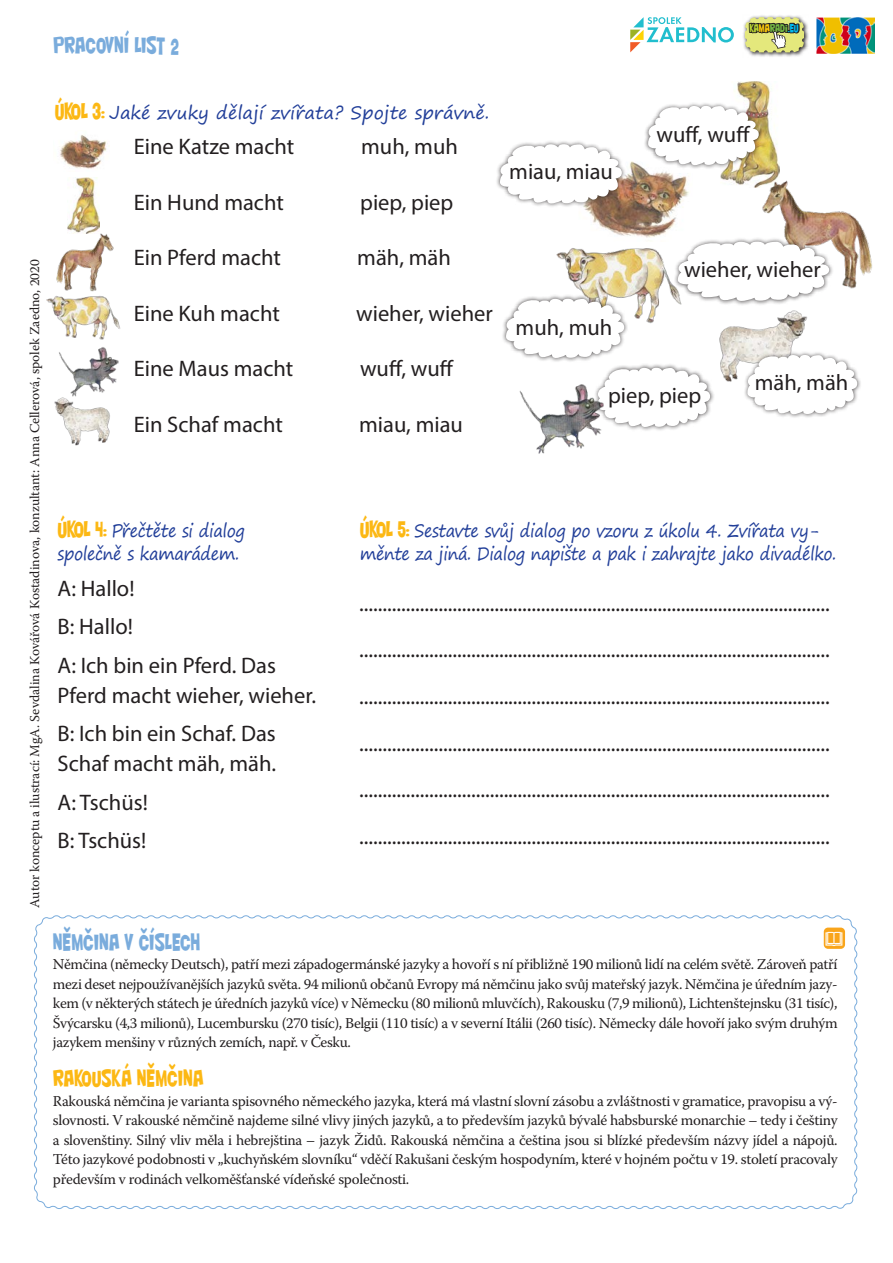
<style>
.page{position:relative;width:893px;height:1263px;background:#fff}
.page>*{position:absolute;margin:0;border:0;box-sizing:border-box;transform-origin:0 0}
.t1{font:22.5px/46.5px "Myriad Pro";color:#231f20}
.t2{font:22.5px "Nightclub BTN Cn";color:#7aacdc;scale:.9 1}
.t3{font:22.5px "Nightclub BTN Cn";color:#fcb814;scale:.9 1}
.t4{font:18px/22.5px "Segoe Print";letter-spacing:-.025em;color:#223f99;scale:.9 1}
.t5{font:18px "Segoe Print";color:#223f99}
.t6{font:15px/19.5px "Warnock Pro";letter-spacing:-.02em;color:#231f20;text-align:justify}
.t7{font:13.5px "Warnock Pro";letter-spacing:-.005em;color:#231f20}
.t8{font:11.1px "Nightclub BTN Cn";letter-spacing:-.01em;color:#73b743;scale:.9 1}
.s1{color:#b8d432}
.s2{color:#feca0a}
.s3{color:#00baf1}
.s4{font-family:"Nightclub BTN Cn";font-size:22.5px;color:#fcb814}
</style>
<div class="page">
<img style="left:68px;top:177px;width:31px;height:54px">
<img style="left:720px;top:81px;width:60px;height:104px">
<svg style="left:34px;top:915px;width:824px;height:294px"></svg>
<img style="left:56px;top:231px;width:58px;height:61px">
<img style="left:47px;top:296px;width:73px;height:44px">
<img style="left:59px;top:347px;width:60px;height:49px">
<img style="left:60px;top:135px;width:50px;height:34px">
<img style="left:54px;top:396px;width:56px;height:50px">
<img style="left:584px;top:161px;width:105px;height:77px">
<img style="left:753px;top:175px;width:119px;height:114px">
<img style="left:556px;top:248px;width:118px;height:75px">
<img style="left:719px;top:310px;width:89px;height:72px">
<img style="left:816px;top:17px;width:58px;height:36px">
<svg style="left:743px;top:15px;width:66px;height:42px"></svg>
<svg style="left:745px;top:17px;width:59px;height:35px;background:#adae6f"></svg>
<div style="left:824px;top:927px;width:21px;height:22px;background:#f9a51b;border-radius:4px"></div>
<div style="left:495px;top:140px;width:131px;height:68px;background:#231f20;opacity:.75"></div>
<svg style="left:500px;top:144px;width:122px;height:59px"></svg>
<div style="left:643px;top:101px;width:120px;height:68px;background:#231f20;opacity:.75"></div>
<svg style="left:648px;top:106px;width:111px;height:59px"></svg>
<div style="left:674px;top:237px;width:159px;height:68px;background:#231f20;opacity:.75"></div>
<svg style="left:678px;top:242px;width:151px;height:59px"></svg>
<div style="left:501px;top:294px;width:128px;height:68px;background:#231f20;opacity:.75"></div>
<svg style="left:506px;top:299px;width:118px;height:59px"></svg>
<div style="left:593px;top:363px;width:122px;height:68px;background:#231f20;opacity:.75"></div>
<svg style="left:597px;top:368px;width:113px;height:59px"></svg>
<div style="left:743px;top:350px;width:118px;height:68px;background:#231f20;opacity:.75"></div>
<svg style="left:747px;top:355px;width:110px;height:59px"></svg>
<svg style="left:630px;top:17px;width:104px;height:35px"></svg>
<img style="left:519px;top:378px;width:87px;height:76px">
<h1 class="t2" style="left:53px;top:29px;width:141px">PRACOVNÍ LIST 2</h1>
<p class="t8" style="left:749px;top:20px;width:56px"><span class="s1">KA</span><span class="s2">MA</span>RADI<span class="s3">.EU</span></p>
<p class="t7" style="left:27px;top:908px;width:650px;rotate:-90deg">Autor konceptu a ilustrací: MgA. Sevdalina Kovářová Kostadinova, konzultant: Anna Cellerová, spolek Zaedno, 2020</p>
<p class="t5" style="left:55px;top:96px;width:436px"><span class="s4">ÚKOL 3:</span> Jaké zvuky dělají zvířata? Spojte správně.</p>
<h1 class="t1" style="left:134px;top:123px;width:162px">Eine Katze macht</h1>
<h1 class="t1" style="left:361px;top:123px;width:98px">muh, muh</h1>
<h1 class="t1" style="left:134px;top:179px;width:152px">Ein Hund macht</h1>
<h1 class="t1" style="left:360px;top:179px;width:95px">piep, piep</h1>
<h1 class="t1" style="left:134px;top:234px;width:149px">Ein Pferd macht</h1>
<h1 class="t1" style="left:357px;top:234px;width:95px">mäh, mäh</h1>
<h1 class="t1" style="left:134px;top:290px;width:148px">Eine Kuh macht</h1>
<h1 class="t1" style="left:356px;top:290px;width:138px">wieher, wieher</h1>
<h1 class="t1" style="left:134px;top:345px;width:161px">Eine Maus macht</h1>
<h1 class="t1" style="left:360px;top:345px;width:95px">wuff, wuff</h1>
<h1 class="t1" style="left:134px;top:401px;width:151px">Ein Schaf macht</h1>
<h1 class="t1" style="left:359px;top:401px;width:105px">miau, miau</h1>
<h1 class="t1" style="left:509px;top:148px;width:105px">miau, miau</h1>
<h1 class="t1" style="left:516px;top:304px;width:98px">muh, muh</h1>
<h1 class="t1" style="left:657px;top:111px;width:95px">wuff, wuff</h1>
<h1 class="t1" style="left:684px;top:246px;width:138px">wieher, wieher</h1>
<h1 class="t1" style="left:608px;top:371px;width:95px">piep, piep</h1>
<h1 class="t1" style="left:755px;top:358px;width:95px">mäh, mäh</h1>
<p class="t4" style="left:58px;top:519px;width:210px"><span class="s4">ÚKOL 4:</span> Přečtěte si dialog společně s kamarádem.</p>
<p class="t4" style="left:360px;top:519px;width:531px"><span class="s4">ÚKOL 5:</span> Sestavte svůj dialog po vzoru z úkolu 4. Zvířata vy&shy;měnte za jiná. Dialog napište a pak i zahrajte jako divadélko.</p>
<h1 class="t1" style="left:58px;top:568px;width:220px;line-height:38.5px">A: Hallo!<br>B: Hallo!<br>A: Ich bin ein Pferd. Das</h1>
<h1 class="t1" style="left:58px;top:675px;width:260px;line-height:38.5px">Pferd macht wieher, wieher.<br>B: Ich bin ein Schaf. Das</h1>
<h1 class="t1" style="left:58px;top:744px;width:220px;line-height:38.5px">Schaf macht mäh, mäh.<br>A: Tschüs!<br>B: Tschüs!</h1>
<p class="t1" style="left:359px;top:580px;width:472px;text-align:justify">..................................................................................................... ..................................................................................................... ..................................................................................................... ..................................................................................................... ..................................................................................................... .....................................................................................................</p>
<h1 class="t2" style="left:53px;top:926px;width:165px">NĚMČINA V ČÍSLECH</h1>
<p class="t6" style="left:53px;top:954px;width:786px">Němčina (německy Deutsch), patří mezi západogermánské jazyky a hovoří s ní přibližně 190 milionů lidí na celém světě. Zároveň patří mezi deset nejpoužívanějších jazyků světa. 94 milionů občanů Evropy má němčinu jako svůj mateřský jazyk. Němčina je úředním jazy&shy;kem (v některých státech je úředních jazyků více) v Německu (80 milionů mluvčích), Rakousku (7,9 milionů), Lichtenštejnsku (31 tisíc), Švýcarsku (4,3 milionů), Lucembursku (270 tisíc), Belgii (110 tisíc) a v severní Itálii (260 tisíc). Německy dále hovoří jako svým druhým jazykem menšiny v různých zemích, např. v Česku.</p>
<h1 class="t3" style="left:53px;top:1062px;width:169px">RAKOUSKÁ NĚMČINA</h1>
<p class="t6" style="left:53px;top:1091px;width:786px">Rakouská němčina je varianta spisovného německého jazyka, která má vlastní slovní zásobu a zvláštnosti v gramatice, pravopisu a vý&shy;slovnosti. V rakouské němčině najdeme silné vlivy jiných jazyků, a to především jazyků bývalé habsburské monarchie – tedy i češtiny a slovenštiny. Silný vliv měla i hebrejština – jazyk Židů. Rakouská němčina a čeština jsou si blízké především názvy jídel a nápojů.<br>Této jazykové podobnosti v „kuchyňském slovníku“ vděčí Rakušani českým hospodyním, které v hojném počtu v 19. století pracovaly především v rodinách velkoměšťanské vídeňské společnosti.</p>
</div>
